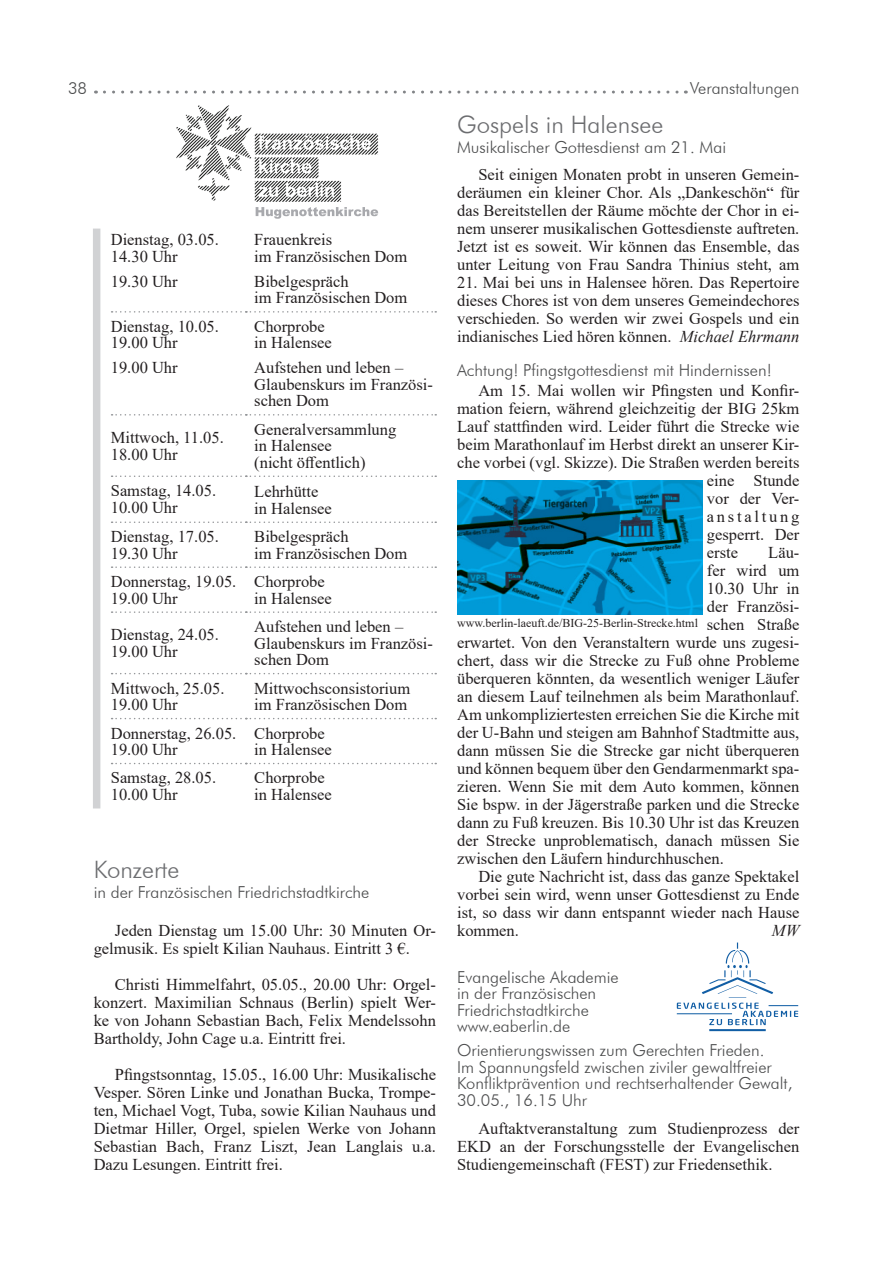
<style>
.page{position:relative;width:893px;height:1263px;background:#fff}
.page>*{position:absolute;margin:0;border:0;box-sizing:border-box;transform-origin:0 0}
.Huki_Head_groß{font:300 24px "Futura BT";color:#6c6d70}
.Huki_normaler_Fliest{font:16.5px/18px "Times New Roman";color:#231f20;text-align:justify}
.Fliestext_Kasten{font:16.5px/16.5px "Times New Roman";color:#231f20}
.Huki_Head_klein{font:300 16.5px/16.5px "Futura BT";color:#4b4c4d}
.Huki_normaler_Fliest-2{font:16.5px "Times New Roman";letter-spacing:.165em;color:#231f20}
.Huki_normaler_Fliest-3{font:italic 16.5px "Times New Roman";color:#231f20}
.Fliestext_Kasten-2{font:12px "Times New Roman";color:#231f20}
.s1{font-style:italic}
</style>
<div class="page">
<svg style="left:104px;top:91px;width:582px;height:3px"></svg>
<img style="left:458px;top:480px;width:245px;height:134px">
<svg style="left:112px;top:311px;width:324px;height:2px"></svg>
<svg style="left:112px;top:414px;width:324px;height:2px"></svg>
<svg style="left:112px;top:475px;width:324px;height:2px"></svg>
<svg style="left:112px;top:521px;width:324px;height:2px"></svg>
<svg style="left:112px;top:566px;width:324px;height:2px"></svg>
<svg style="left:112px;top:611px;width:324px;height:2px"></svg>
<svg style="left:112px;top:673px;width:324px;height:1px"></svg>
<svg style="left:112px;top:718px;width:324px;height:1px"></svg>
<svg style="left:112px;top:763px;width:324px;height:1px"></svg>
<img style="left:176px;top:105px;width:203px;height:108px">
<svg style="left:256px;top:207px;width:122px;height:12px"></svg>
<svg style="left:677px;top:942px;width:121px;height:89px"></svg>
<div style="left:93px;top:229px;width:7px;height:579px;background:#d1d2d4"></div>
<p class="Huki_Head_klein" style="left:68px;top:79px;width:21px">38</p>
<p class="Huki_Head_klein" style="left:690px;top:79px;width:111px">Veranstaltungen</p>
<p class="Fliestext_Kasten" style="left:111px;top:231px;width:110px">Dienstag, 03.05.<br>14.30 Uhr</p>
<p class="Fliestext_Kasten" style="left:111px;top:273px;width:68px">19.30 Uhr</p>
<p class="Fliestext_Kasten" style="left:111px;top:317px;width:110px">Dienstag, 10.05.<br>19.00 Uhr</p>
<p class="Fliestext_Kasten" style="left:111px;top:359px;width:68px">19.00 Uhr</p>
<p class="Fliestext_Kasten" style="left:254px;top:231px;width:155px">Frauenkreis<br>im Französischen Dom</p>
<p class="Huki_normaler_Fliest" style="left:254px;top:273px;width:155px;line-height:16.5px">Bibelgespräch<br>im Französischen Dom</p>
<p class="Fliestext_Kasten" style="left:254px;top:317px;width:79px">Chorprobe in Halensee</p>
<p class="Fliestext_Kasten" style="left:254px;top:359px;width:180px">Aufstehen und leben –<br>Glaubenskurs im Französi&shy;schen Dom</p>
<p class="Fliestext_Kasten" style="left:111px;top:429px;width:115px">Mittwoch, 11.05.<br>18.00 Uhr</p>
<p class="Fliestext_Kasten" style="left:254px;top:420px;width:144px">Generalversammlung in Halensee<br>(nicht öffentlich)</p>
<p class="Fliestext_Kasten" style="left:111px;top:482px;width:107px">Samstag, 14.05.<br>10.00 Uhr</p>
<p class="Huki_normaler_Fliest" style="left:254px;top:483px;width:79px;line-height:16.5px">Lehrhütte in Halensee</p>
<p class="Fliestext_Kasten" style="left:111px;top:528px;width:110px">Dienstag, 17.05.<br>19.30 Uhr</p>
<p class="Huki_normaler_Fliest" style="left:254px;top:528px;width:155px;line-height:16.5px">Bibelgespräch<br>im Französischen Dom</p>
<p class="Fliestext_Kasten" style="left:111px;top:573px;width:127px">Donnerstag, 19.05.<br>19.00 Uhr</p>
<p class="Fliestext_Kasten" style="left:254px;top:573px;width:79px">Chorprobe in Halensee</p>
<p class="Fliestext_Kasten" style="left:111px;top:626px;width:110px">Dienstag, 24.05.<br>19.00 Uhr</p>
<p class="Fliestext_Kasten" style="left:254px;top:618px;width:180px">Aufstehen und leben –<br>Glaubenskurs im Französi&shy;schen Dom</p>
<p class="Fliestext_Kasten" style="left:111px;top:679px;width:115px">Mittwoch, 25.05.<br>19.00 Uhr</p>
<p class="Huki_normaler_Fliest" style="left:254px;top:679px;width:157px;line-height:16.5px">Mittwochsconsistorium im Französischen Dom</p>
<p class="Fliestext_Kasten" style="left:111px;top:724px;width:127px">Donnerstag, 26.05.<br>19.00 Uhr</p>
<p class="Fliestext_Kasten" style="left:254px;top:724px;width:79px">Chorprobe in Halensee</p>
<p class="Fliestext_Kasten" style="left:111px;top:769px;width:107px">Samstag, 28.05.<br>10.00 Uhr</p>
<p class="Fliestext_Kasten" style="left:254px;top:769px;width:79px">Chorprobe in Halensee</p>
<p class="Huki_Head_groß" style="left:94px;top:855px;width:87px">Konzerte</p>
<p class="Huki_Head_klein" style="left:94px;top:884px;width:277px">in der Französischen Friedrichstadtkirche</p>
<p class="Huki_normaler_Fliest" style="left:94px;top:921px;width:344px;text-indent:21px">Jeden Dienstag um 15.00 Uhr: 30 Minuten Or&shy;gelmusik. Es spielt Kilian Nauhaus. Eintritt 3 €.</p>
<p class="Huki_normaler_Fliest" style="left:94px;top:975px;width:344px;text-indent:21px">Christi Himmelfahrt, 05.05., 20.00 Uhr: Orgel&shy;konzert. Maximilian Schnaus (Berlin) spielt Wer&shy;ke von Johann Sebastian Bach, Felix Mendelssohn Bartholdy, John Cage u.a. Eintritt frei.</p>
<p class="Huki_normaler_Fliest" style="left:94px;top:1065px;width:344px;text-indent:21px">Pfingstsonntag, 15.05., 16.00 Uhr: Musikalische Vesper. Sören Linke und Jonathan Bucka, Trompe&shy;ten, Michael Vogt, Tuba, sowie Kilian Nauhaus und Dietmar Hiller, Orgel, spielen Werke von Johann Sebastian Bach, Franz Liszt, Jean Langlais u.a.<br>Dazu Lesungen. Eintritt frei.</p>
<p class="Huki_Head_groß" style="left:457px;top:110px;width:208px">Gospels in Halensee</p>
<p class="Huki_Head_klein" style="left:457px;top:139px;width:270px">Musikalischer Gottesdienst am 21. Mai</p>
<p class="Huki_normaler_Fliest" style="left:457px;top:165px;width:344px;text-indent:21px">Seit einigen Monaten probt in unseren Gemein&shy;deräumen ein kleiner Chor. Als „Dankeschön“ für das Bereitstellen der Räume möchte der Chor in ei&shy;nem unserer musikalischen Gottesdienste auftreten.<br>Jetzt ist es soweit. Wir können das Ensemble, das unter Leitung von Frau Sandra Thinius steht, am</p>
<p class="Huki_normaler_Fliest" style="left:457px;top:273px;width:344px">21. Mai bei uns in Halensee hören. Das Repertoire dieses Chores ist von dem unseres Gemeindechores verschieden. So werden wir zwei Gospels und ein indianisches Lied hören können. <span class="s1">Michael Ehrmann</span></p>
<p class="Huki_Head_klein" style="left:457px;top:362px;width:316px">Achtung! Pfingstgottesdienst mit Hindernissen!</p>
<p class="Huki_normaler_Fliest" style="left:478px;top:381px;width:323px">Am 15. Mai wollen wir Pfingsten und Konfir-</p>
<p class="Huki_normaler_Fliest" style="left:457px;top:399px;width:344px">mation feiern, während gleichzeitig der BIG 25km</p>
<p class="Huki_normaler_Fliest" style="left:457px;top:417px;width:344px">Lauf stattfinden wird. Leider führt die Strecke wie</p>
<p class="Huki_normaler_Fliest" style="left:457px;top:435px;width:344px">beim Marathonlauf im Herbst direkt an unserer Kir-</p>
<p class="Huki_normaler_Fliest" style="left:457px;top:453px;width:344px">che vorbei (vgl. Skizze). Die Straßen werden bereits</p>
<p class="Huki_normaler_Fliest" style="left:707px;top:471px;width:94px">eine Stunde</p>
<p class="Huki_normaler_Fliest" style="left:707px;top:489px;width:94px">vor der Ver-</p>
<p class="Huki_normaler_Fliest-2" style="left:707px;top:505px;width:94px">anstaltung</p>
<p class="Huki_normaler_Fliest" style="left:707px;top:525px;width:94px">gesperrt. Der</p>
<p class="Huki_normaler_Fliest" style="left:707px;top:543px;width:33px">erste</p>
<p class="Huki_normaler_Fliest" style="left:768px;top:543px;width:33px">Läu-</p>
<p class="Huki_normaler_Fliest" style="left:707px;top:561px;width:94px">fer wird um</p>
<p class="Huki_normaler_Fliest" style="left:707px;top:579px;width:94px">10.30 Uhr in</p>
<p class="Huki_normaler_Fliest" style="left:707px;top:597px;width:94px">der Französi-</p>
<p class="Huki_normaler_Fliest" style="left:707px;top:615px;width:94px">schen Straße</p>
<p class="Huki_normaler_Fliest" style="left:457px;top:633px;width:344px">erwartet. Von den Veranstaltern wurde uns zugesi-</p>
<p class="Huki_normaler_Fliest" style="left:457px;top:651px;width:344px">chert, dass wir die Strecke zu Fuß ohne Probleme</p>
<p class="Huki_normaler_Fliest" style="left:457px;top:669px;width:344px">überqueren könnten, da wesentlich weniger Läufer</p>
<p class="Huki_normaler_Fliest" style="left:457px;top:687px;width:344px">an diesem Lauf teilnehmen als beim Marathonlauf.</p>
<p class="Huki_normaler_Fliest" style="left:457px;top:705px;width:344px">Am unkompliziertesten erreichen Sie die Kirche mit</p>
<p class="Huki_normaler_Fliest" style="left:457px;top:723px;width:344px">der U-Bahn und steigen am Bahnhof Stadtmitte aus,</p>
<p class="Huki_normaler_Fliest" style="left:457px;top:741px;width:344px">dann müssen Sie die Strecke gar nicht überqueren</p>
<p class="Huki_normaler_Fliest" style="left:457px;top:759px;width:344px">und können bequem über den Gendarmenmarkt spa-</p>
<p class="Huki_normaler_Fliest" style="left:457px;top:777px;width:344px">zieren. Wenn Sie mit dem Auto kommen, können</p>
<p class="Huki_normaler_Fliest" style="left:457px;top:795px;width:344px">Sie bspw. in der Jägerstraße parken und die Strecke</p>
<p class="Huki_normaler_Fliest" style="left:457px;top:813px;width:344px">dann zu Fuß kreuzen. Bis 10.30 Uhr ist das Kreuzen</p>
<p class="Huki_normaler_Fliest" style="left:457px;top:831px;width:344px">der Strecke unproblematisch, danach müssen Sie</p>
<p class="Huki_normaler_Fliest" style="left:457px;top:849px;width:268px">zwischen den Läufern hindurchhuschen.</p>
<p class="Huki_normaler_Fliest" style="left:457px;top:867px;width:344px;text-indent:21px">Die gute Nachricht ist, dass das ganze Spektakel vorbei sein wird, wenn unser Gottesdienst zu Ende ist, so dass wir dann entspannt wieder nach Hause kommen.</p>
<p class="Fliestext_Kasten-2" style="left:457px;top:614px;width:242px">www.berlin-laeuft.de/BIG-25-Berlin-Strecke.html</p>
<p class="Huki_normaler_Fliest-3" style="left:772px;top:919px;width:29px">MW</p>
<p class="Huki_Head_klein" style="left:457px;top:968px;width:163px">Evangelische Akademie in der Französischen<br>Friedrichstadtkirche www.eaberlin.de</p>
<p class="Huki_Head_klein" style="left:457px;top:1042px;width:309px">Orientierungswissen zum Gerechten Frieden.</p>
<p class="Huki_Head_klein" style="left:457px;top:1058px;width:337px">Im Spannungsfeld zwischen ziviler gewaltfreier<br>Konfliktprävention und rechtserhaltender Gewalt,<br>30.05., 16.15 Uhr</p>
<p class="Huki_normaler_Fliest" style="left:457px;top:1119px;width:344px;text-indent:21px">Auftaktveranstaltung zum Studienprozess der EKD an der Forschungsstelle der Evangelischen Studiengemeinschaft (FEST) zur Friedensethik.</p>
</div>
